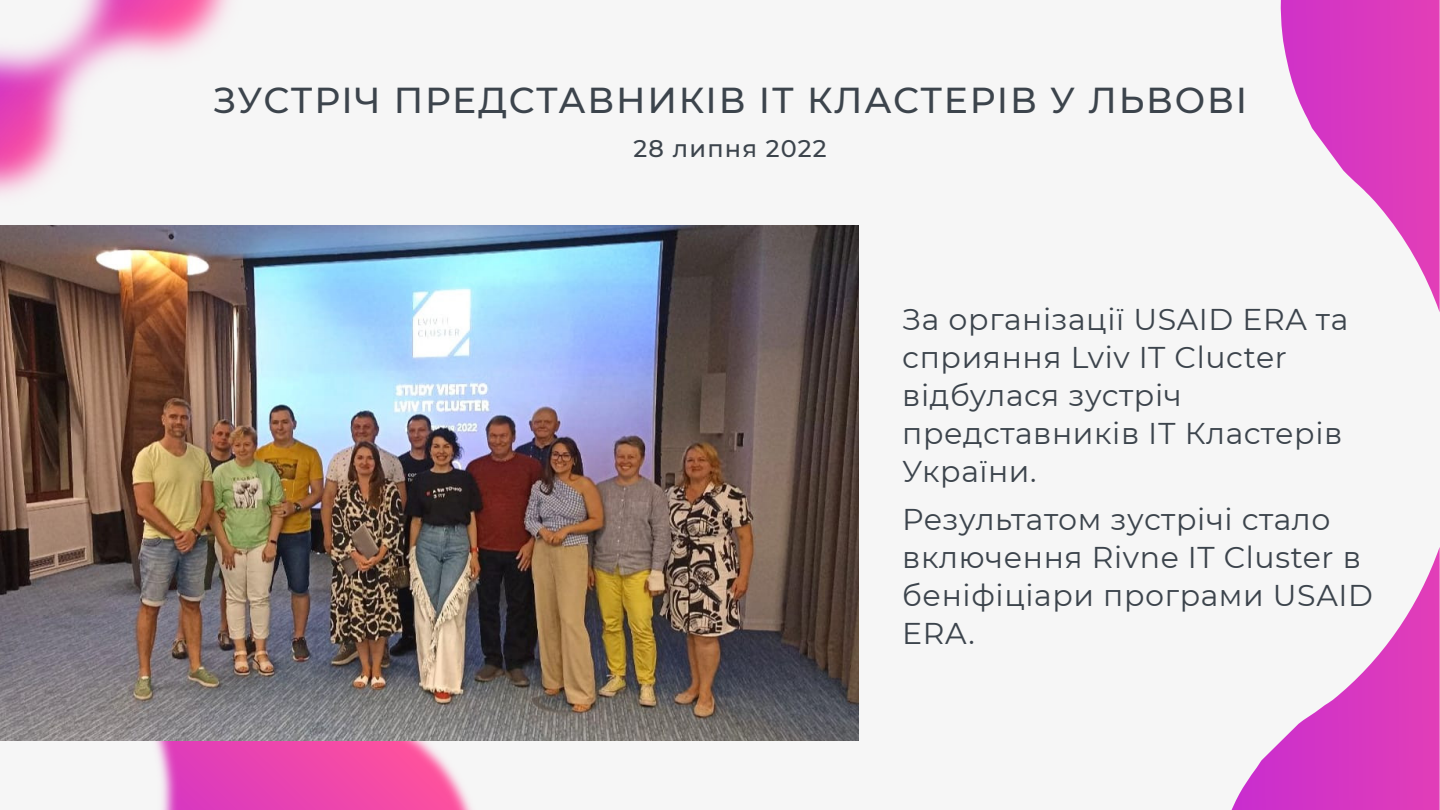
<style>
.page{position:relative;width:1440px;height:810px;background:#f6f6f6}
.page>*{position:absolute;margin:0;border:0;box-sizing:border-box;transform-origin:0 0}
.t1{font:500 36px "Montserrat";letter-spacing:.05em;color:#3c444c}
.t2{font:30px/38px "Montserrat";letter-spacing:.02em;color:#3c444c}
.t3{font:500 24px "Montserrat";letter-spacing:.05em;color:#3c444c}
</style>
<div class="page">
<svg style="left:1232px;top:0;width:208px;height:810px"></svg>
<img style="left:0;top:740px;width:510px;height:70px">
<img style="left:0;top:0;width:230px;height:196px">
<img style="left:0;top:225px;width:858px;height:515px">
<p class="t1" style="left:213px;top:76px;width:1036px">ЗУСТРІЧ ПРЕДСТАВНИКІВ ІТ КЛАСТЕРІВ У ЛЬВОВІ</p>
<p class="t3" style="left:634px;top:132px;width:195px">28 липня 2022</p>
<p class="t2" style="left:902px;top:299px;width:447px">За організації USAID ERA та сприяння Lviv IT Clucter відбулася зустріч представників ІТ Кластерів<br>України.</p>
<p class="t2" style="left:902px;top:499px;width:472px">Результатом зустрічі стало включення Rivne IT Cluster в беніфіціари програми USAID<br>ERA.</p>
</div>
